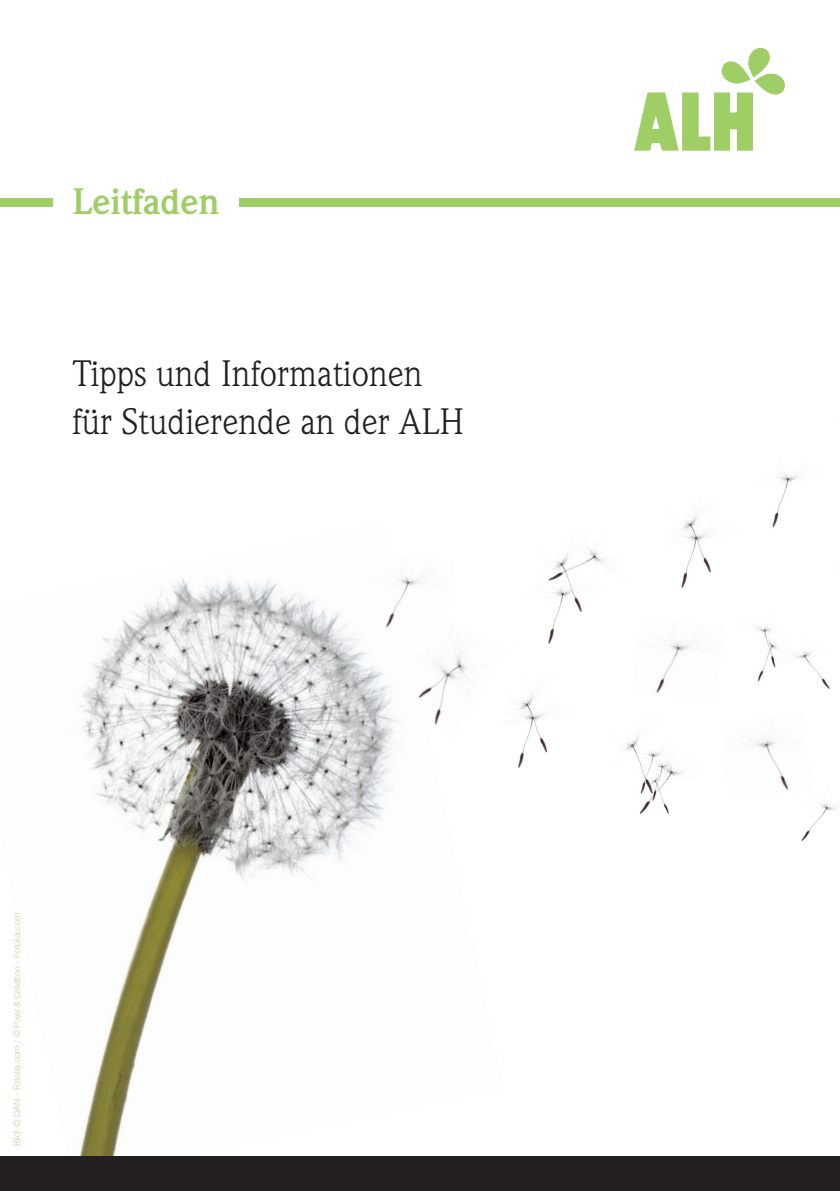
<style>
.page{position:relative;width:840px;height:1191px;background:#fff}
.page>*{position:absolute;margin:0;border:0;box-sizing:border-box;transform-origin:0 0}
.t1{font:36px/48px "Weidemann Std";color:#231f20}
.t2{font:700 36px "Weidemann Std";color:#9fce66}
.t3{font:300 9px "Helvetica Neue LT Std";color:#bbda93}
</style>
<div class="page">
<img style="left:0;top:577px;width:504px;height:580px">
<img style="left:548px;top:548px;width:58px;height:96px">
<img style="left:493px;top:694px;width:55px;height:76px">
<img style="left:623px;top:736px;width:60px;height:78px">
<img style="left:757px;top:626px;width:73px;height:63px">
<img style="left:360px;top:576px;width:94px;height:61px">
<img style="left:681px;top:513px;width:34px;height:75px">
<img style="left:772px;top:472px;width:27px;height:56px">
<img style="left:801px;top:802px;width:36px;height:39px">
<img style="left:390px;top:614px;width:115px;height:124px">
<img style="left:656px;top:641px;width:36px;height:53px">
<img style="left:750px;top:737px;width:39px;height:54px">
<div style="left:0;top:1157px;width:839px;height:34px;background:#231f20"></div>
<div style="left:0;top:198px;width:52px;height:9px;background:#9fce66"></div>
<div style="left:240px;top:198px;width:599px;height:9px;background:#9fce66"></div>
<svg style="left:634px;top:48px;width:150px;height:103px"></svg>
<h1 class="t2" style="left:72px;top:181px;width:149px">Leitfaden</h1>
<h1 class="t1" style="left:72px;top:349px;width:393px">Tipps und Informationen für Studierende an der ALH</h1>
<p class="t3" style="left:12px;top:1146px;width:235px;rotate:-90deg">Bild: © DAN - Fotolia.com / © Pixel &amp; Création - Fotolia.com</p>
</div>
